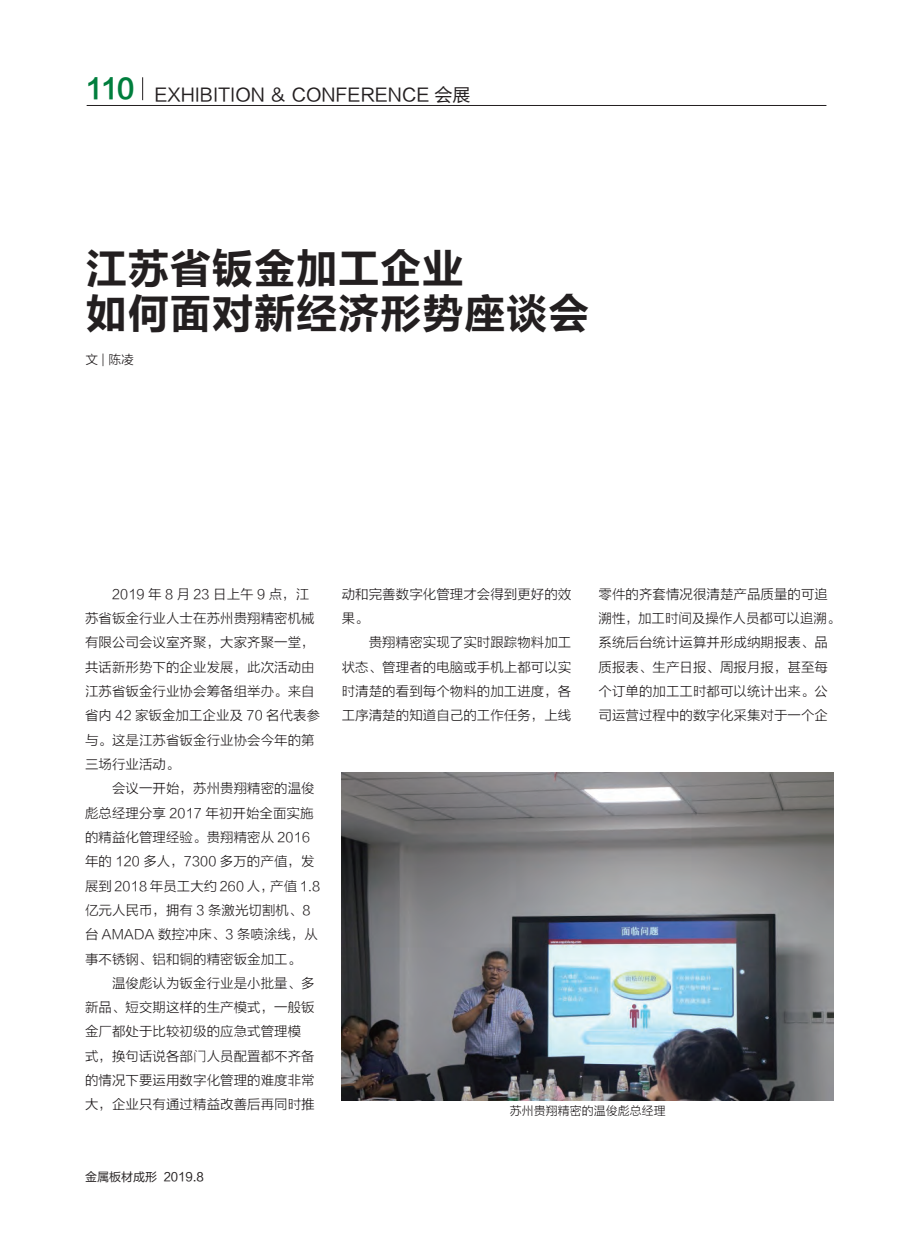
<style>
.page{position:relative;width:919px;height:1238px;background:#fff}
.page>*{position:absolute;margin:0;border:0;box-sizing:border-box;transform-origin:0 0}
.t1{font:42px/45px "FZLTCHJW GB1 0";color:#231f20}
.t2{font:18px "FZLTHK GBK1 0";color:#231f20}
.t3{font:13.5px/24.3px "FZLTXHK";color:#231f20}
.t4{font:12.75px "FZLTXHK";color:#231f20}
.t5{font:12px "FZLTXHK";color:#231f20}
.t6{font:12px "FZLTHK GBK1 0";color:#231f20}
</style>
<div class="page">
<hr style="left:87px;top:105px;width:739px;height:1px;background:#231f20">
<svg style="left:142px;top:77px;width:1px;height:23px"></svg>
<img style="left:342px;top:772px;width:491px;height:328px">
<h2 class="t2" style="left:87px;top:85px;width:385px"><sup>110</sup> EXHIBITION ＆ CONFERENCE 会展</h2>
<h1 class="t1" style="left:86px;top:247px;width:505px">江苏省钣金加工企业<br>如何面对新经济形势座谈会</h1>
<p class="t4" style="left:86px;top:353px;width:50px">文 | 陈凌</p>
<p class="t3" style="left:85px;top:582px;width:237px;text-indent:27px">2019 年 8 月 23 日上午 9 点，江苏省钣金行业人士在苏州贵翔精密机械有限公司会议室齐聚，大家齐聚一堂，共话新形势下的企业发展，此次活动由江苏省钣金行业协会筹备组举办。来自省内 42 家钣金加工企业及 70 名代表参与。这是江苏省钣金行业协会今年的第三场行业活动。</p>
<p class="t3" style="left:85px;top:776px;width:237px;text-indent:27px">会议一开始，苏州贵翔精密的温俊彪总经理分享 2017 年初开始全面实施的精益化管理经验。贵翔精密从 2016年的 120 多人，7300 多万的产值，发展到 2018 年员工大约 260 人，产值 1.8亿元人民币，拥有 3 条激光切割机、8台 AMADA 数控冲床、3 条喷涂线，从事不锈钢、铝和铜的精密钣金加工。</p>
<p class="t3" style="left:85px;top:971px;width:231px;text-indent:27px">温俊彪认为钣金行业是小批量、多新品、短交期这样的生产模式，一般钣金厂都处于比较初级的应急式管理模式，换句话说各部门人员配置都不齐备的情况下要运用数字化管理的难度非常大，企业只有通过精益改善后再同时推</p>
<p class="t6" style="left:85px;top:1170px;width:120px">金属板材成形 2019.8</p>
<p class="t3" style="left:342px;top:582px;width:231px">动和完善数字化管理才会得到更好的效果。</p>
<p class="t3" style="left:342px;top:631px;width:231px;text-align:justify;text-indent:27px">贵翔精密实现了实时跟踪物料加工状态、管理者的电脑或手机上都可以实时清楚的看到每个物料的加工进度，各工序清楚的知道自己的工作任务，上线</p>
<p class="t3" style="left:598px;top:582px;width:244px">零件的齐套情况很清楚产品质量的可追溯性，加工时间及操作人员都可以追溯。系统后台统计运算并形成纳期报表、品质报表、生产日报、周报月报，甚至每个订单的加工工时都可以统计出来。公司运营过程中的数字化采集对于一个企</p>
<p class="t5" style="left:509px;top:1104px;width:157px">苏州贵翔精密的温俊彪总经理</p>
</div>
